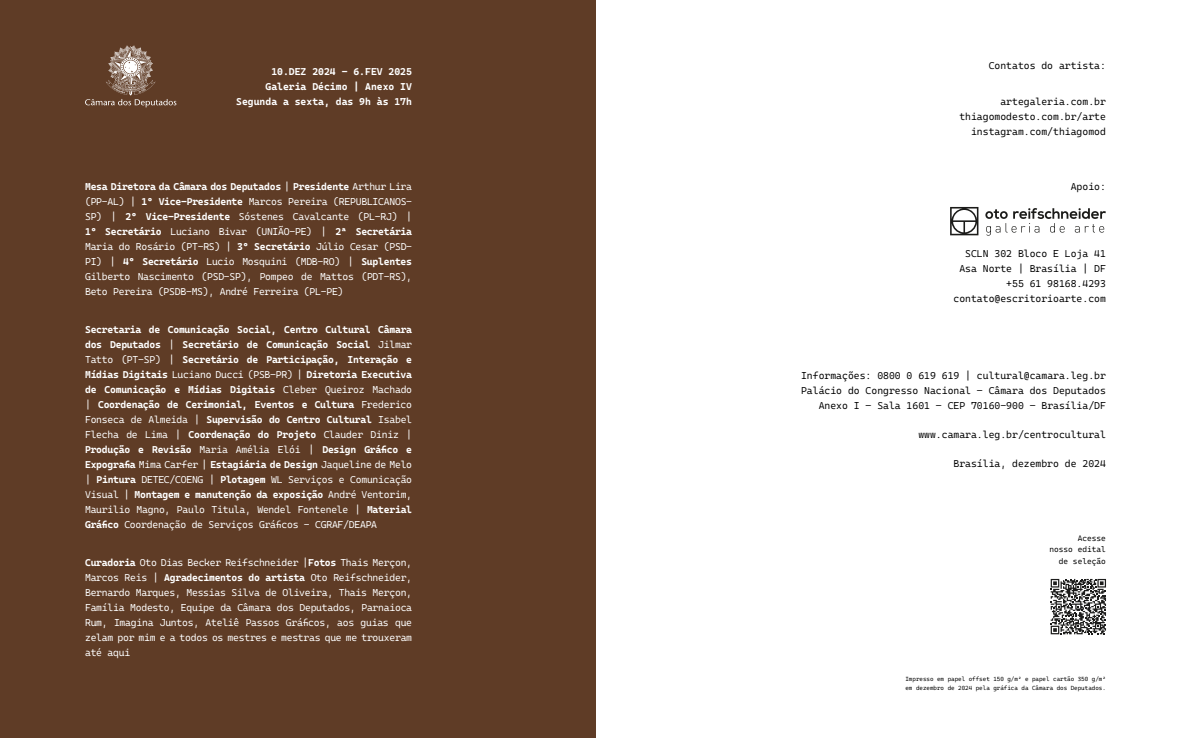
<style>
.page{position:relative;width:1191px;height:738px;background:#fff}
.page>*{position:absolute;margin:0;border:0;box-sizing:border-box;transform-origin:0 0}
.t1{font:10px/15px "Cascadia Mono";letter-spacing:-.025em;color:#fff;text-align:justify}
.t2{font:10px/15px "Cascadia Mono";color:#000;text-align:right}
.t3{font:10px/15px "Cascadia Mono";color:#fff;text-align:right}
.t4{font:8px/11.7px "Cascadia Mono";color:#000;text-align:right}
.t5{font:6px/9px "Cascadia Mono";color:#000}
</style>
<div class="page">
<div style="left:0;top:0;width:595px;height:737px;background:#5f3c26"></div>
<svg style="left:85px;top:45px;width:91px;height:62px"></svg>
<svg style="left:985px;top:208px;width:121px;height:27px"></svg>
<svg style="left:950px;top:207px;width:28px;height:28px"></svg>
<svg style="left:1050px;top:578px;width:56px;height:55px"></svg>
<p class="t3" style="left:236px;top:65px;width:177px">10.DEZ 2024 - 6.FEV 2025<br>Galeria Décimo | Anexo IV<br>Segunda a sexta, das 9h às 17h</p>
<p class="t1" style="left:85px;top:179px;width:328px">Mesa Diretora da Câmara dos Deputados | Presidente Arthur Lira (PP-AL) | 1º Vice-Presidente Marcos Pereira (REPUBLICANOS-SP) | 2º Vice-Presidente Sóstenes Cavalcante (PL-RJ) | 1º Secretário Luciano Bivar (UNIÃO-PE) | 2ª Secretária Maria do Rosário (PT-RS) | 3º Secretário Júlio Cesar (PSD-PI) | 4º Secretário Lucio Mosquini (MDB-RO) | Suplentes Gilberto Nascimento (PSD-SP), Pompeo de Mattos (PDT-RS), Beto Pereira (PSDB-MS), André Ferreira (PL-PE)</p>
<p class="t1" style="left:85px;top:322px;width:328px">Secretaria de Comunicação Social, Centro Cultural Câmara dos Deputados | Secretário de Comunicação Social Jilmar Tatto (PT-SP) | Secretário de Participação, Interação e Mídias Digitais Luciano Ducci (PSB-PR) | Diretoria Executiva de Comunicação e Mídias Digitais Cleber Queiroz Machado | Coordenação de Cerimonial, Eventos e Cultura Frederico Fonseca de Almeida | Supervisão do Centro Cultural Isabel Flecha de Lima | Coordenação do Projeto Clauder Diniz | Produção e Revisão Maria Amélia Elói | Design Gráfico e Expografia Mima Carfer | Estagiária de Design Jaqueline de Melo | Pintura DETEC/COENG | Plotagem WL Serviços e Comunicação Visual | Montagem e manutenção da exposição André Ventorim, Maurilio Magno, Paulo Titula, Wendel Fontenele | Material Gráfico Coordenação de Serviços Gráficos - CGRAF/DEAPA</p>
<p class="t1" style="left:85px;top:554px;width:328px">Curadoria Oto Dias Becker Reifschneider |Fotos Thais Merçon, Marcos Reis | Agradecimentos do artista Oto Reifschneider, Bernardo Marques, Messias Silva de Oliveira, Thais Merçon, Família Modesto, Equipe da Câmara dos Deputados, Parnaioca Rum, Imagina Juntos, Ateliê Passos Gráficos, aos guias que zelam por mim e a todos os mestres e mestras que me trouxeram até aqui</p>
<p class="t2" style="left:988px;top:58px;width:119px">Contatos do artista:</p>
<p class="t2" style="left:959px;top:94px;width:148px">artegaleria.com.br thiagomodesto.com.br/arte instagram.com/thiagomod</p>
<p class="t2" style="left:1070px;top:179px;width:37px">Apoio:</p>
<p class="t2" style="left:953px;top:245px;width:154px">SCLN 302 Bloco E Loja 41<br>Asa Norte | Brasília | DF +55 61 98168.4293 contato@escritorioarte.com</p>
<p class="t2" style="left:801px;top:368px;width:306px">Informações: 0800 0 619 619 | cultural@camara.leg.br<br>Palácio do Congresso Nacional – Câmara dos Deputados<br>Anexo I – Sala 1601 – CEP 70160-900 – Brasília/DF</p>
<p class="t2" style="left:918px;top:427px;width:189px">www.camara.leg.br/centrocultural</p>
<p class="t2" style="left:953px;top:456px;width:154px">Brasília, dezembro de 2024</p>
<p class="t4" style="left:1049px;top:532px;width:58px">Acesse<br>nosso edital de seleção</p>
<p class="t5" style="left:905px;top:674px;width:202px">Impresso em papel offset 150 g/m² e papel cartão 350 g/m² em dezembro de 2024 pela gráfica da Câmara dos Deputados.</p>
</div>
